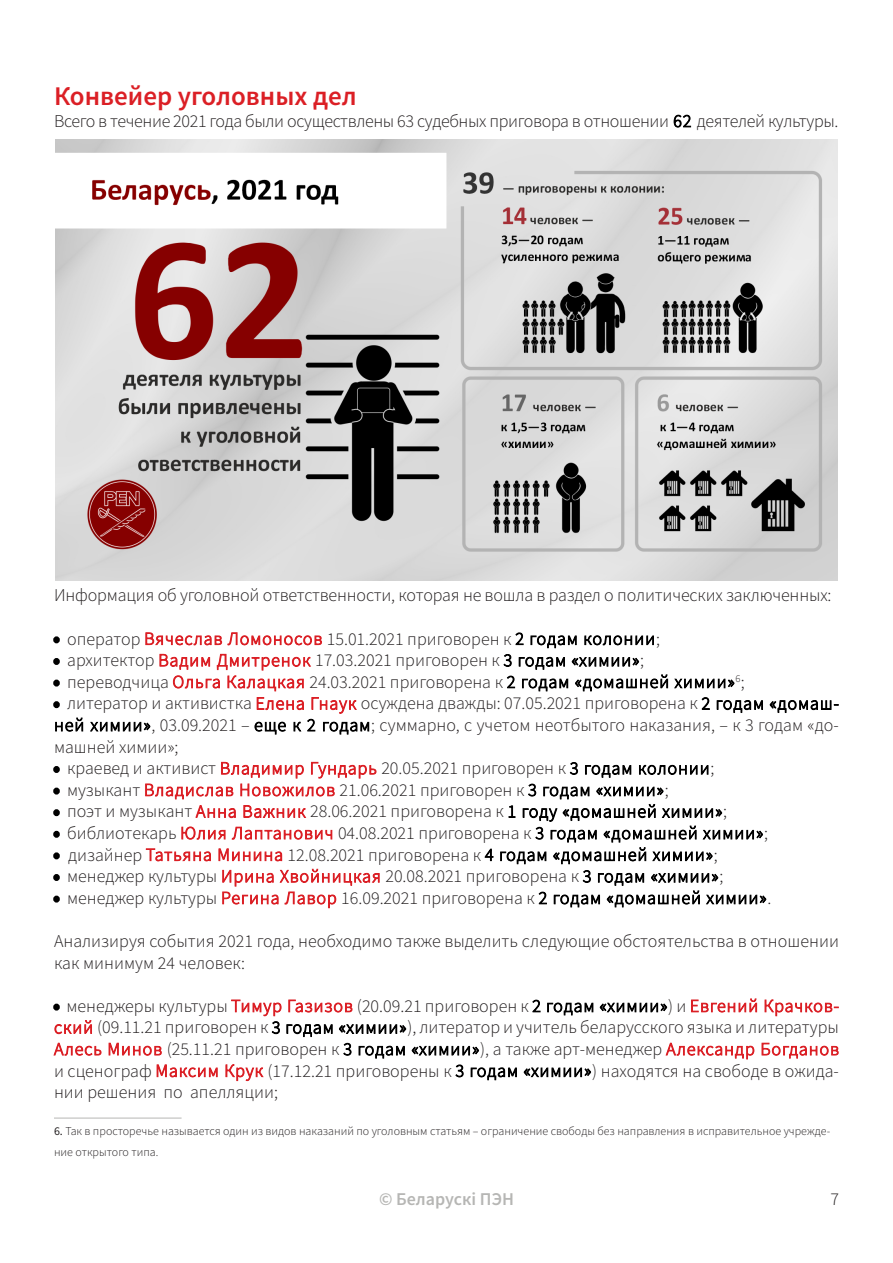
<style>
.page{position:relative;width:893px;height:1263px;background:#fff}
.page>*{position:absolute;margin:0;border:0;box-sizing:border-box;transform-origin:0 0}
.t1{font:27px "Source Sans Variable";letter-spacing:.025em;color:#db1f25}
.t2{font:18px/21.6px "Source Sans Variable";letter-spacing:.005em;color:#231f20;text-align:justify}
.t3{font:18px "Source Sans Variable";letter-spacing:-.015em;color:#231f20}
.t4{font:18px "Source Sans Variable";letter-spacing:.025em;color:#231f20}
.t5{font:18px "Source Sans Variable";letter-spacing:.055em;color:#231f20}
.t6{font:18px "Source Sans Variable";letter-spacing:.04em;color:#231f20}
.t7{font:18px "Source Sans Variable";letter-spacing:.03em;color:#b6b6b4}
.Зноска{font:12px/21px "Source Sans Variable";letter-spacing:.005em;color:#231f20}
.s1{color:#000}
.s2{color:#db1f25}
</style>
<div class="page">
<img style="left:55px;top:140px;width:783px;height:440px">
<hr style="left:54px;top:1118px;width:128px;height:1px;background:#b6b6b4">
<p class="t1" style="left:54px;top:80px;width:303px">Конвейер уголовных дел</p>
<p class="t3" style="left:54px;top:110px;width:786px">Всего в течение 2021 года были осуществлены 63 судебных приговора в отношении <span class="s1">62</span> деятелей культуры.</p>
<p class="t2" style="left:54px;top:585px;width:779px">Информация об уголовной ответственности, которая не вошла в раздел о политических заключенных:</p>
<p class="t6" style="left:54px;top:628px;width:607px"><span class="s1">•</span> оператор <span class="s2">Вячеслав Ломоносов</span> 15.01.2021 приговорен к <span class="s1">2 годам колонии</span>;</p>
<p class="t2" style="left:54px;top:649px;width:591px"><span class="s1">•</span> архитектор <span class="s2">Вадим Дмитренок</span> 17.03.2021 приговорен к <span class="s1">3 годам «химии»</span>;</p>
<p class="t2" style="left:54px;top:671px;width:692px"><span class="s1">•</span> переводчица <span class="s2">Ольга Калацкая</span> 24.03.2021 приговорена к <span class="s1">2 годам «домашней химии»</span><sup>6</sup>;</p>
<p class="t2" style="left:54px;top:693px;width:786px"><span class="s1">•</span> литератор и активистка <span class="s2">Елена Гнаук</span> осуждена дважды: 07.05.2021 приговорена к <span class="s1">2 годам «домаш&shy;ней химии»</span>, 03.09.2021 – <span class="s1">еще к 2 годам</span>; суммарно, с учетом неотбытого наказания, – к 3 годам «до&shy;машней химии»;</p>
<p class="t2" style="left:54px;top:757px;width:662px"><span class="s1">•</span> краевед и активист <span class="s2">Владимир Гундарь</span> 20.05.2021 приговорен к <span class="s1">3 годам колонии</span>;</p>
<p class="t5" style="left:54px;top:779px;width:616px"><span class="s1">•</span> музыкант <span class="s2">Владислав Новожилов</span> 21.06.2021 приговорен к <span class="s1">3 годам «химии»</span>;</p>
<p class="t2" style="left:54px;top:801px;width:674px"><span class="s1">•</span> поэт и музыкант <span class="s2">Анна Важник</span> 28.06.2021 приговорена к <span class="s1">1 году «домашней химии»</span>;</p>
<p class="t2" style="left:54px;top:822px;width:715px"><span class="s1">•</span> библиотекарь <span class="s2">Юлия Лаптанович</span> 04.08.2021 приговорена к <span class="s1">3 годам «домашней химии»</span>;</p>
<p class="t4" style="left:54px;top:844px;width:665px"><span class="s1">•</span> дизайнер <span class="s2">Татьяна Минина</span> 12.08.2021 приговорена к <span class="s1">4 годам «домашней химии»</span>;</p>
<p class="t2" style="left:54px;top:865px;width:671px"><span class="s1">•</span> менеджер культуры <span class="s2">Ирина Хвойницкая</span> 20.08.2021 приговорена к <span class="s1">3 годам «химии»</span>;</p>
<p class="t2" style="left:54px;top:887px;width:719px"><span class="s1">•</span> менеджер культуры <span class="s2">Регина Лавор</span> 16.09.2021 приговорена к <span class="s1">2 годам «домашней химии»</span>.</p>
<p class="t2" style="left:54px;top:930px;width:786px">Анализируя события 2021 года, необходимо также выделить следующие обстоятельства в отношении как минимум 24 человек:</p>
<p class="t2" style="left:54px;top:995px;width:786px"><span class="s1">•</span> менеджеры культуры <span class="s2">Тимур Газизов</span> (20.09.21 приговорен к <span class="s1">2 годам «химии»</span>) и <span class="s2">Евгений Крачков&shy;ский</span> (09.11.21 приговорен к <span class="s1">3 годам «химии»</span>), литератор и учитель беларусского языка и литературы <span class="s2">Алесь Минов</span> (25.11.21 приговорен к <span class="s1">3 годам «химии»</span>), а также арт-менеджер <span class="s2">Александр Богданов </span>и сценограф <span class="s2">Максим Крук</span> (17.12.21 приговорены к <span class="s1">3 годам «химии»</span>) находятся на свободе в ожида&shy;нии решения по апелляции;</p>
<p class="Зноска" style="left:54px;top:1121px;width:778px">6. Так в просторечье называется один из видов наказаний по уголовным статьям – ограничение свободы без направления в исправительное учрежде&shy;ние открытого типа.</p>
<p class="t7" style="left:379px;top:1188px;width:136px">© Беларускі ПЭН</p>
<p class="t2" style="left:830px;top:1189px;width:10px">7</p>
</div>
